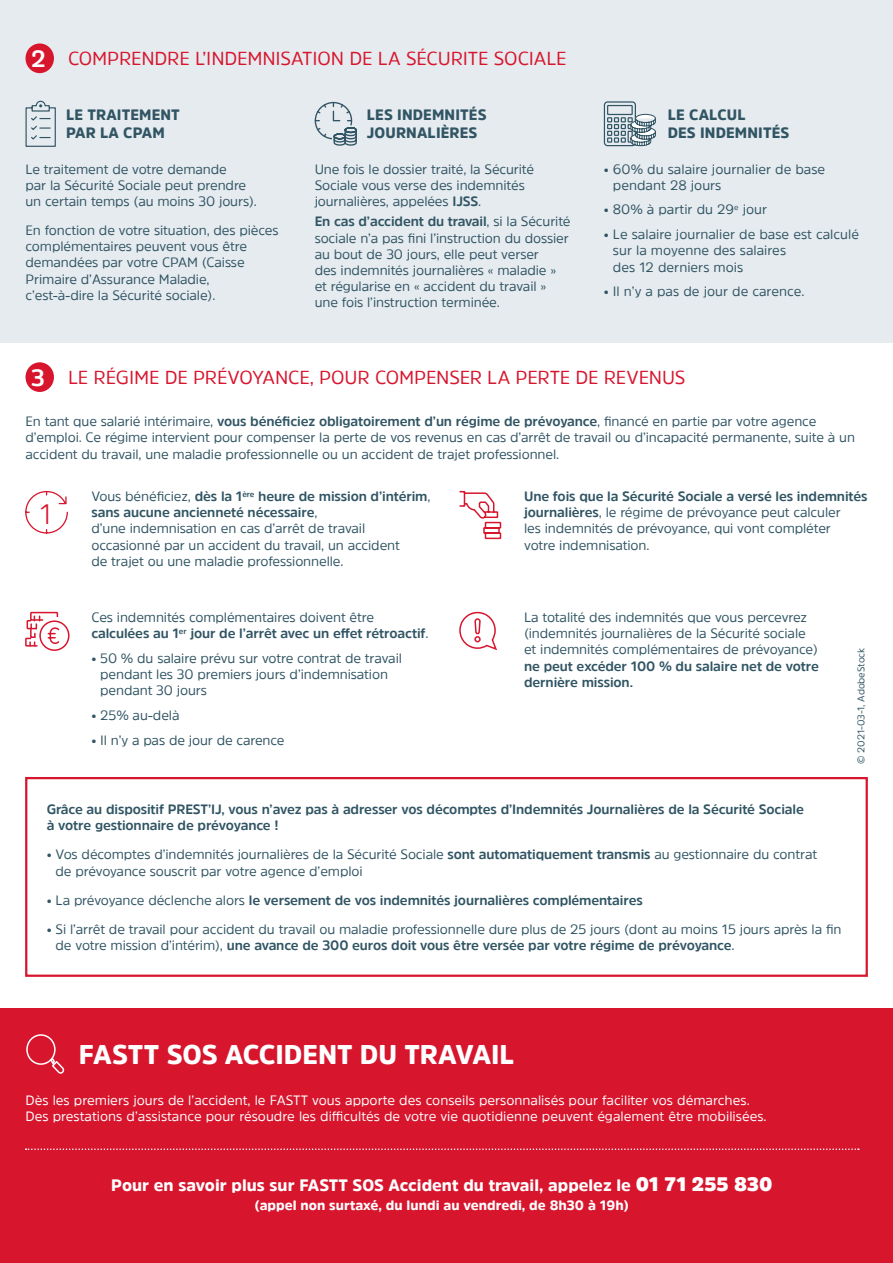
<style>
.page{position:relative;width:893px;height:1263px;background:#fff}
.page>*{position:absolute;margin:0;border:0;box-sizing:border-box;transform-origin:0 0}
.t1{font:300 28.05px "Amsi Pro";color:#d7162e}
.t2{font:900 27px "Amsi Pro";letter-spacing:-.005em;color:#fff}
.t3{font:18.75px "Amsi Pro";letter-spacing:-.005em;color:#d7162e}
.t4{font:900 16.5px "Amsi Pro";color:#fff}
.t5{font:900 15px/18px "Amsi Pro";letter-spacing:.01em;color:#315564}
.t6{font:13.5px/16.2px "Amsi Pro";letter-spacing:-.01em;color:#315564}
.t7{font:700 13.5px/16.2px "Amsi Pro";letter-spacing:-.01em;color:#315564}
.t8{font:13.5px/16.2px "Amsi Pro";color:#fff}
.t9{font:900 13.5px "Amsi Pro";color:#fff}
.t10{font:9.75px "Amsi Pro";letter-spacing:-.01em;color:#315564}
.s1{font-weight:700;font-size:23.4px;color:#fff}
.s2{font-weight:700}
.s3{font-weight:400}
.s4{font-size:19.5px}
</style>
<div class="page">
<div style="left:0;top:1009px;width:893px;height:254px;background:#d7162e"></div>
<div style="left:0;top:0;width:893px;height:342px;background:#e6ebef"></div>
<div style="left:26px;top:362px;width:28px;height:30px;background:#d7162e;border-radius:50%"></div>
<div style="left:26px;top:43px;width:28px;height:30px;background:#d7162e;border-radius:50%"></div>
<svg style="left:25px;top:100px;width:31px;height:47px"></svg>
<svg style="left:314px;top:101px;width:43px;height:45px"></svg>
<svg style="left:603px;top:101px;width:53px;height:46px"></svg>
<div style="left:25px;top:777px;width:843px;height:200px;border:2px solid #d7162e"></div>
<svg style="left:25px;top:490px;width:43px;height:44px"></svg>
<svg style="left:459px;top:490px;width:43px;height:50px"></svg>
<svg style="left:25px;top:611px;width:45px;height:40px"></svg>
<svg style="left:459px;top:611px;width:38px;height:40px"></svg>
<svg style="left:26px;top:1148px;width:833px;height:2px"></svg>
<div style="left:26px;top:1034px;width:30px;height:31px;border:2px solid #fff;border-radius:50%"></div>
<svg style="left:49px;top:1056px;width:16px;height:18px"></svg>
<h3 class="t3" style="left:31px;top:46px;width:537px"><span class="s1">2</span> COMPRENDRE L’INDEMNISATION DE LA SÉCURITE SOCIALE</h3>
<p class="t5" style="left:66px;top:106px;width:115px">LE TRAITEMENT<br>PAR LA CPAM</p>
<p class="t6" style="left:26px;top:160px;width:233px">Le traitement de votre demande<br>par la Sécurité Sociale peut prendre un certain temps (au moins 30 jours).</p>
<p class="t6" style="left:26px;top:222px;width:255px">En fonction de votre situation, des pièces complémentaires peuvent vous être demandées par votre CPAM (Caisse Primaire d’Assurance Maladie, c’est-à-dire la Sécurité sociale).</p>
<p class="t5" style="left:367px;top:106px;width:121px">LES INDEMNITÉS<br>JOURNALIÈRES</p>
<p class="t5" style="left:668px;top:106px;width:123px">LE CALCUL<br>DES INDEMNITÉS</p>
<p class="t6" style="left:315px;top:160px;width:221px">Une fois le dossier traité, la Sécurité<br>Sociale vous verse des indemnités journalières, appelées <span class="s2">IJSS</span>.</p>
<p class="t6" style="left:315px;top:213px;width:257px"><span class="s2">En cas d’accident du travail</span>, si la Sécurité sociale n’a pas fini l’instruction du dossier au bout de 30 jours, elle peut verser<br>des indemnités journalières « maladie » et régularise en « accident du travail » une fois l’instruction terminée.</p>
<p class="t6" style="left:613px;top:160px;width:214px;text-indent:-9px">• 60% du salaire journalier de base pendant 28 jours</p>
<p class="t6" style="left:604px;top:201px;width:165px">• 80% à partir du 29<sup>e</sup> jour</p>
<p class="t6" style="left:613px;top:226px;width:248px;text-indent:-9px">• Le salaire journalier de base est calculé sur la moyenne des salaires<br>des 12 derniers mois</p>
<p class="t6" style="left:604px;top:283px;width:202px">• Il n’y a pas de jour de carence.</p>
<h3 class="t3" style="left:31px;top:365px;width:656px"><span class="s1">3</span> LE RÉGIME DE PRÉVOYANCE, POUR COMPENSER LA PERTE DE REVENUS</h3>
<p class="t6" style="left:26px;top:413px;width:831px">En tant que salarié intérimaire, <span class="s2">vous bénéficiez obligatoirement d’un régime de prévoyance</span>, financé en partie par votre agence d’emploi. Ce régime intervient pour compenser la perte de vos revenus en cas d’arrêt de travail ou d’incapacité permanente, suite à un accident du travail, une maladie professionnelle ou un accident de trajet professionnel.</p>
<h1 class="t1" style="left:40px;top:494px;width:14px">1</h1>
<p class="t6" style="left:91px;top:488px;width:341px">Vous bénéficiez, <span class="s2">dès la 1</span><sup>ère</sup> <span class="s2">heure de mission d’intérim</span>, <span class="s2">sans aucune ancienneté nécessaire</span>,<br>d’une indemnisation en cas d’arrêt de travail occasionné par un accident du travail, un accident<br>de trajet ou une maladie professionnelle.</p>
<p class="t7" style="left:91px;top:609px;width:339px"><span class="s3">Ces indemnités complémentaires doivent être </span>calculées au 1<sup>er</sup> jour de l’arrêt avec un effet rétroactif<span class="s3">.</span></p>
<p class="t6" style="left:100px;top:650px;width:303px;text-indent:-9px">• 50 % du salaire prévu sur votre contrat de travail pendant les 30 premiers jours d’indemnisation pendant 30 jours</p>
<p class="t6" style="left:91px;top:707px;width:90px">• 25% au-delà</p>
<p class="t6" style="left:91px;top:731px;width:195px">• Il n’y a pas de jour de carence</p>
<p class="t6" style="left:524px;top:488px;width:345px"><span class="s2">Une fois que la Sécurité Sociale a versé les indemnités journalières</span>, le régime de prévoyance peut calculer<br>les indemnités de prévoyance, qui vont compléter<br>votre indemnisation.</p>
<p class="t6" style="left:524px;top:609px;width:296px">La totalité des indemnités que vous percevrez (indemnités journalières de la Sécurité sociale et indemnités complémentaires de prévoyance)</p>
<p class="t7" style="left:524px;top:657px;width:296px">ne peut excéder 100 % du salaire net de votre dernière mission.</p>
<p class="t10" style="left:854px;top:764px;width:117px;rotate:-90deg">© 2021-03-1, AdobeStock</p>
<p class="t7" style="left:47px;top:801px;width:759px">Grâce au dispositif PREST’IJ, vous n’avez pas à adresser vos décomptes d’Indemnités Journalières de la Sécurité Sociale à votre gestionnaire de prévoyance !</p>
<p class="t6" style="left:56px;top:846px;width:763px;text-indent:-9px">• Vos décomptes d’indemnités journalières de la Sécurité Sociale <span class="s2">sont automatiquement transmis</span> au gestionnaire du contrat de prévoyance souscrit par votre agence d’emploi</p>
<p class="t7" style="left:47px;top:891px;width:598px"><span class="s3">• La prévoyance déclenche alors</span> le versement de vos indemnités journalières complémentaires</p>
<p class="t6" style="left:56px;top:920px;width:787px;text-indent:-9px">• Si l’arrêt de travail pour accident du travail ou maladie professionnelle dure plus de 25 jours (dont au moins 15 jours après la fin de votre mission d’intérim), <span class="s2">une avance de 300 euros doit vous être versée par votre régime de prévoyance</span>.</p>
<h2 class="t2" style="left:79px;top:1035px;width:437px">FASTT SOS ACCIDENT DU TRAVAIL</h2>
<p class="t8" style="left:26px;top:1091px;width:743px">Dès les premiers jours de l’accident, le FASTT vous apporte des conseils personnalisés pour faciliter vos démarches.<br>Des prestations d’assistance pour résoudre les difficultés de votre vie quotidienne peuvent également être mobilisées.</p>
<p class="t4" style="left:111px;top:1173px;width:663px">Pour en savoir plus sur FASTT SOS Accident du travail, appelez le <span class="s4">01 71 255 830</span></p>
<p class="t9" style="left:255px;top:1196px;width:376px">(appel non surtaxé, du lundi au vendredi, de 8h30 à 19h)</p>
</div>
